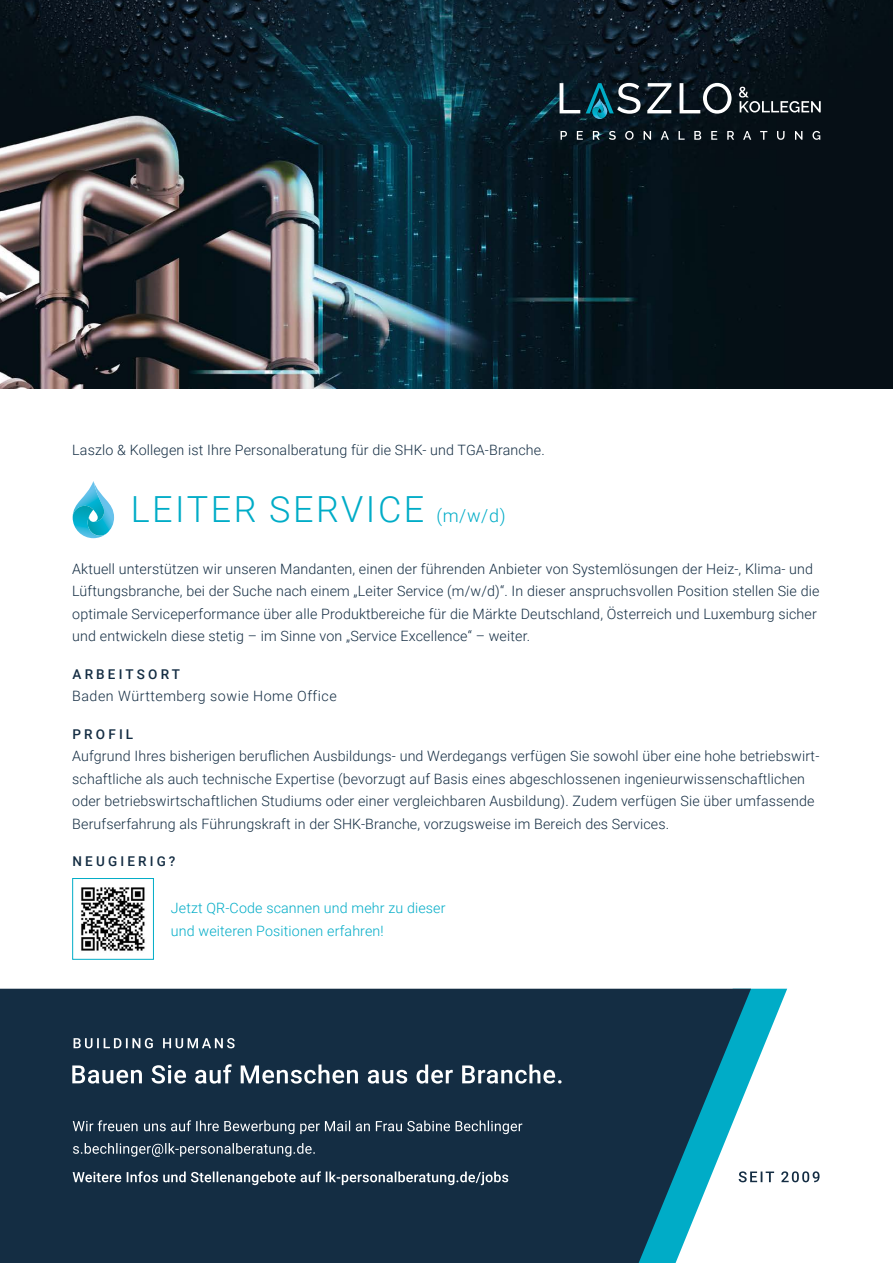
<style>
.page{position:relative;width:893px;height:1263px;background:#fff}
.page>*{position:absolute;margin:0;border:0;box-sizing:border-box;transform-origin:0 0}
.t1{font:300 36px "Roboto";letter-spacing:.07em;color:#00acc7}
.t2{font:300 14.25px/22.5px "Roboto";letter-spacing:.01em;color:#142d43}
.t3{font:300 14.25px/22.5px "Roboto";letter-spacing:.01em;color:#00acc7}
.t4{font:300 14.25px "Roboto";letter-spacing:.035em;color:#142d43}
.t5{font:500 13.5px "Roboto";letter-spacing:.235em;color:#142d43}
.s1{font-size:18px}
</style>
<div class="page">
<img style="left:0;top:0;width:893px;height:388px">
<svg style="left:751px;top:989px;width:36px;height:194px"></svg>
<svg style="left:0;top:989px;width:751px;height:274px;background:#1c3b50"></svg>
<svg style="left:739px;top:1171px;width:80px;height:11px"></svg>
<svg style="left:560px;top:83px;width:20px;height:30px"></svg>
<svg style="left:647px;top:83px;width:24px;height:30px"></svg>
<svg style="left:680px;top:83px;width:51px;height:31px"></svg>
<svg style="left:739px;top:87px;width:82px;height:25px;background:#343c41"></svg>
<svg style="left:561px;top:131px;width:6px;height:9px"></svg>
<svg style="left:577px;top:131px;width:6px;height:9px"></svg>
<svg style="left:593px;top:131px;width:7px;height:9px"></svg>
<svg style="left:609px;top:131px;width:7px;height:9px"></svg>
<svg style="left:625px;top:131px;width:9px;height:9px"></svg>
<svg style="left:644px;top:131px;width:7px;height:9px"></svg>
<svg style="left:661px;top:131px;width:8px;height:9px"></svg>
<svg style="left:678px;top:131px;width:7px;height:9px"></svg>
<svg style="left:694px;top:131px;width:7px;height:9px"></svg>
<svg style="left:711px;top:131px;width:6px;height:9px"></svg>
<svg style="left:727px;top:131px;width:7px;height:9px"></svg>
<svg style="left:743px;top:131px;width:8px;height:9px"></svg>
<svg style="left:760px;top:131px;width:7px;height:9px"></svg>
<svg style="left:777px;top:131px;width:8px;height:9px"></svg>
<svg style="left:795px;top:131px;width:7px;height:9px"></svg>
<svg style="left:812px;top:131px;width:8px;height:9px"></svg>
<svg style="left:586px;top:83px;width:54px;height:37px;background:#2b5461"></svg>
<svg style="left:74px;top:1038px;width:161px;height:10px"></svg>
<svg style="left:72px;top:1064px;width:490px;height:19px"></svg>
<svg style="left:73px;top:1171px;width:435px;height:14px;background:#526575"></svg>
<svg style="left:73px;top:1143px;width:242px;height:14px;background:#475b6c"></svg>
<svg style="left:73px;top:1120px;width:449px;height:14px;background:#445869"></svg>
<svg style="left:72px;top:481px;width:42px;height:58px"></svg>
<img style="left:81px;top:887px;width:64px;height:64px">
<div style="left:72px;top:878px;width:82px;height:82px;border:1px solid #00acc7"></div>
<p class="t2" style="left:72px;top:438px;width:474px">Laszlo &amp; Kollegen ist Ihre Personalberatung für die SHK- und TGA-Branche.</p>
<h1 class="t1" style="left:131px;top:484px;width:376px">LEITER SERVICE <span class="s1">(m/w/d)</span></h1>
<p class="t2" style="left:72px;top:557px;width:749px">Aktuell unterstützen wir unseren Mandanten, einen der führenden Anbieter von Systemlösungen der Heiz-, Klima- und Lüftungsbranche, bei der Suche nach einem „Leiter Service (m/w/d)“. In dieser anspruchsvollen Position stellen Sie die optimale Serviceperformance über alle Produktbereiche für die Märkte Deutschland, Österreich und Luxemburg sicher und entwickeln diese stetig – im Sinne von „Service Excellence“ – weiter.</p>
<p class="t5" style="left:73px;top:664px;width:109px">ARBEITSORT</p>
<p class="t4" style="left:72px;top:686px;width:266px">Baden Württemberg sowie Home Office</p>
<p class="t5" style="left:73px;top:724px;width:62px">PROFIL</p>
<p class="t2" style="left:72px;top:744px;width:749px">Aufgrund Ihres bisherigen beruflichen Ausbildungs- und Werdegangs verfügen Sie sowohl über eine hohe betriebswirt&shy;schaftliche als auch technische Expertise (bevorzugt auf Basis eines abgeschlossenen ingenieurwissenschaftlichen oder betriebswirtschaftlichen Studiums oder einer vergleichbaren Ausbildung). Zudem verfügen Sie über umfassende Berufserfahrung als Führungskraft in der SHK-Branche, vorzugsweise im Bereich des Services.</p>
<p class="t5" style="left:73px;top:852px;width:104px">NEUGIERIG?</p>
<p class="t3" style="left:171px;top:896px;width:276px">Jetzt QR-Code scannen und mehr zu dieser und weiteren Positionen erfahren!</p>
</div>
